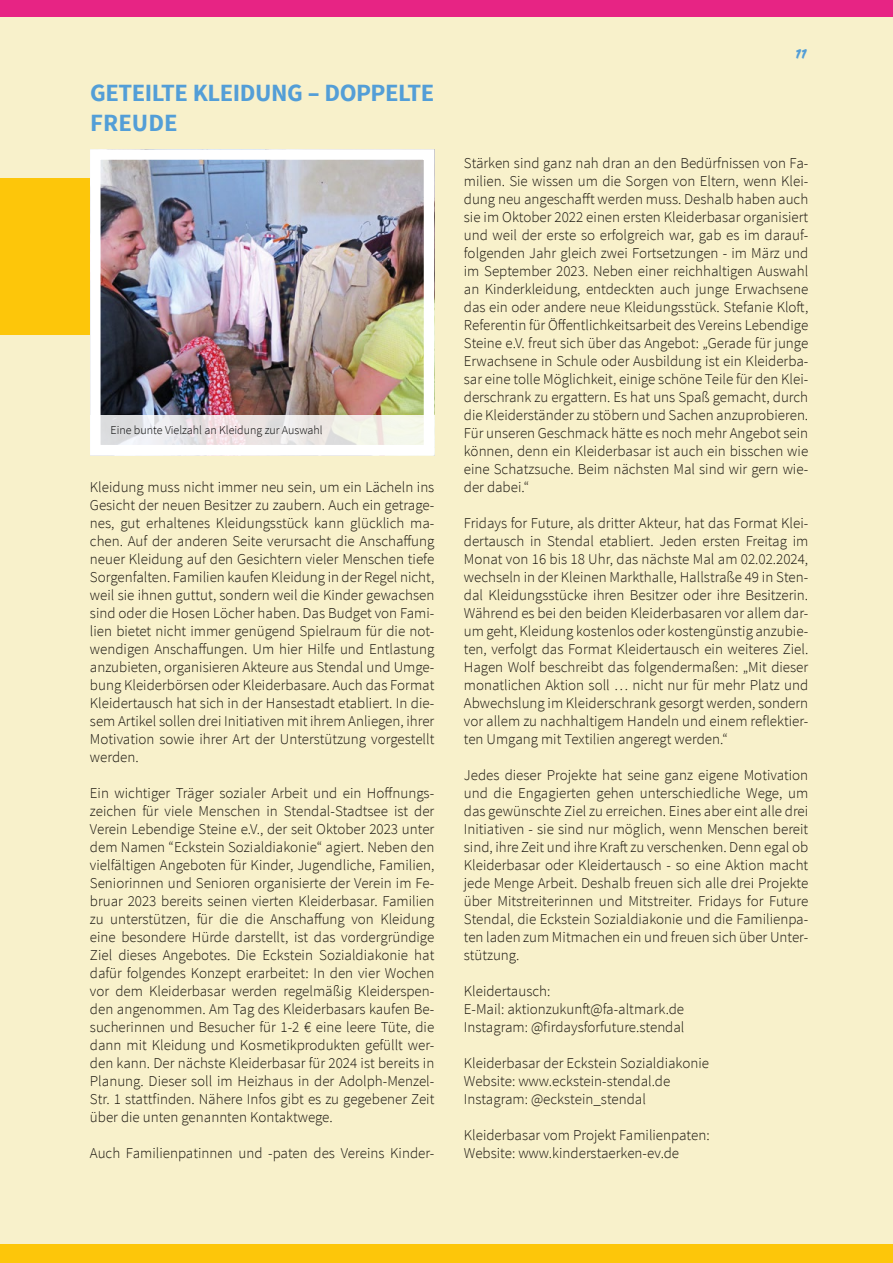
<style>
.page{position:relative;width:893px;height:1263px;background:#f8f1cb}
.page>*{position:absolute;margin:0;border:0;box-sizing:border-box;transform-origin:0 0}
.t1{font:700 24.75px/29.7px "Source Sans Pro";letter-spacing:-.02em;color:#539ed7}
.t2{font:300 15px/18px "Source Sans Pro";color:#16120c;text-align:justify}
.t3{font:15px "Flood Std";color:#539ed7}
.t4{font:300 12px "Source Sans Pro";color:#000}
</style>
<div class="page">
<div style="left:0;top:178px;width:179px;height:157px;background:#fdc60a"></div>
<img style="left:101px;top:160px;width:322px;height:256px">
<div style="left:90px;top:149px;width:344px;height:306px;border:10px solid #fff"></div>
<svg style="left:90px;top:416px;width:344px;height:40px;background:#f1efee"></svg>
<div style="left:0;top:0;width:893px;height:17px;background:#e72484"></div>
<div style="left:0;top:1245px;width:893px;height:18px;background:#fdc60a"></div>
<h1 class="t1" style="left:90px;top:79px;width:346px">GETEILTE KLEIDUNG – DOPPELTE<br>FREUDE</h1>
<p class="t4" style="left:110px;top:423px;width:214px">Eine bunte Vielzahl an Kleidung zur Auswahl</p>
<p class="t2" style="left:90px;top:478px;width:346px">Kleidung muss nicht immer neu sein, um ein Lächeln ins Gesicht der neuen Besitzer zu zaubern. Auch ein getrage&shy;nes, gut erhaltenes Kleidungsstück kann glücklich ma&shy;chen. Auf der anderen Seite verursacht die Anschaffung neuer Kleidung auf den Gesichtern vieler Menschen tiefe Sorgenfalten. Familien kaufen Kleidung in der Regel nicht, weil sie ihnen guttut, sondern weil die Kinder gewachsen sind oder die Hosen Löcher haben. Das Budget von Fami&shy;lien bietet nicht immer genügend Spielraum für die not&shy;wendigen Anschaffungen. Um hier Hilfe und Entlastung anzubieten, organisieren Akteure aus Stendal und Umge&shy;bung Kleiderbörsen oder Kleiderbasare. Auch das Format Kleidertausch hat sich in der Hansestadt etabliert. In die&shy;sem Artikel sollen drei Initiativen mit ihrem Anliegen, ihrer Motivation sowie ihrer Art der Unterstützung vorgestellt werden.</p>
<p class="t2" style="left:90px;top:784px;width:346px">Ein wichtiger Träger sozialer Arbeit und ein Hoffnungs&shy;zeichen für viele Menschen in Stendal-Stadtsee ist der Verein Lebendige Steine e.V., der seit Oktober 2023 unter dem Namen “Eckstein Sozialdiakonie“ agiert. Neben den vielfältigen Angeboten für Kinder, Jugendliche, Familien, Seniorinnen und Senioren organisierte der Verein im Fe&shy;bruar 2023 bereits seinen vierten Kleiderbasar. Familien zu unterstützen, für die die Anschaffung von Kleidung eine besondere Hürde darstellt, ist das vordergründige Ziel dieses Angebotes. Die Eckstein Sozialdiakonie hat dafür folgendes Konzept erarbeitet: In den vier Wochen vor dem Kleiderbasar werden regelmäßig Kleiderspen&shy;den angenommen. Am Tag des Kleiderbasars kaufen Be&shy;sucherinnen und Besucher für 1-2 € eine leere Tüte, die dann mit Kleidung und Kosmetikprodukten gefüllt wer&shy;den kann. Der nächste Kleiderbasar für 2024 ist bereits in Planung. Dieser soll im Heizhaus in der Adolph-Menzel-Str. 1 stattfinden. Nähere Infos gibt es zu gegebener Zeit über die unten genannten Kontaktwege.</p>
<p class="t2" style="left:90px;top:1144px;width:346px">Auch Familienpatinnen und -paten des Vereins Kinder-</p>
<p class="t3" style="left:795px;top:45px;width:13px">11</p>
<p class="t2" style="left:464px;top:154px;width:346px">Stärken sind ganz nah dran an den Bedürfnissen von Fa&shy;milien. Sie wissen um die Sorgen von Eltern, wenn Klei&shy;dung neu angeschafft werden muss. Deshalb haben auch sie im Oktober 2022 einen ersten Kleiderbasar organisiert und weil der erste so erfolgreich war, gab es im darauf&shy;folgenden Jahr gleich zwei Fortsetzungen - im März und im September 2023. Neben einer reichhaltigen Auswahl an Kinderkleidung, entdeckten auch junge Erwachsene das ein oder andere neue Kleidungsstück. Stefanie Kloft, Referentin für Öffentlichkeitsarbeit des Vereins Lebendige Steine e.V. freut sich über das Angebot: „Gerade für junge Erwachsene in Schule oder Ausbildung ist ein Kleiderba&shy;sar eine tolle Möglichkeit, einige schöne Teile für den Klei&shy;derschrank zu ergattern. Es hat uns Spaß gemacht, durch die Kleiderständer zu stöbern und Sachen anzuprobieren.<br>Für unseren Geschmack hätte es noch mehr Angebot sein können, denn ein Kleiderbasar ist auch ein bisschen wie eine Schatzsuche. Beim nächsten Mal sind wir gern wie&shy;der dabei.“</p>
<p class="t2" style="left:464px;top:514px;width:346px">Fridays for Future, als dritter Akteur, hat das Format Klei&shy;dertausch in Stendal etabliert. Jeden ersten Freitag im Monat von 16 bis 18 Uhr, das nächste Mal am 02.02.2024, wechseln in der Kleinen Markthalle, Hallstraße 49 in Sten&shy;dal Kleidungsstücke ihren Besitzer oder ihre Besitzerin.<br>Während es bei den beiden Kleiderbasaren vor allem dar&shy;um geht, Kleidung kostenlos oder kostengünstig anzubie&shy;ten, verfolgt das Format Kleidertausch ein weiteres Ziel.<br>Hagen Wolf beschreibt das folgendermaßen: „Mit dieser monatlichen Aktion soll … nicht nur für mehr Platz und Abwechslung im Kleiderschrank gesorgt werden, sondern vor allem zu nachhaltigem Handeln und einem reflektier&shy;ten Umgang mit Textilien angeregt werden.“</p>
<p class="t2" style="left:464px;top:766px;width:346px">Jedes dieser Projekte hat seine ganz eigene Motivation und die Engagierten gehen unterschiedliche Wege, um das gewünschte Ziel zu erreichen. Eines aber eint alle drei Initiativen - sie sind nur möglich, wenn Menschen bereit sind, ihre Zeit und ihre Kraft zu verschenken. Denn egal ob Kleiderbasar oder Kleidertausch - so eine Aktion macht jede Menge Arbeit. Deshalb freuen sich alle drei Projekte über Mitstreiterinnen und Mitstreiter. Fridays for Future Stendal, die Eckstein Sozialdiakonie und die Familienpa&shy;ten laden zum Mitmachen ein und freuen sich über Unter&shy;stützung.</p>
<p class="t2" style="left:464px;top:982px;width:222px;text-align:left">Kleidertausch:<br>E-Mail: aktionzukunft@fa-altmark.de<br>Instagram: @firdaysforfuture.stendal</p>
<p class="t2" style="left:464px;top:1054px;width:247px;text-align:left">Kleiderbasar der Eckstein Sozialdiakonie<br>Website: www.eckstein-stendal.de<br>Instagram: @eckstein_stendal</p>
<p class="t2" style="left:464px;top:1126px;width:247px">Kleiderbasar vom Projekt Familienpaten:<br>Website: www.kinderstaerken-ev.de</p>
</div>
